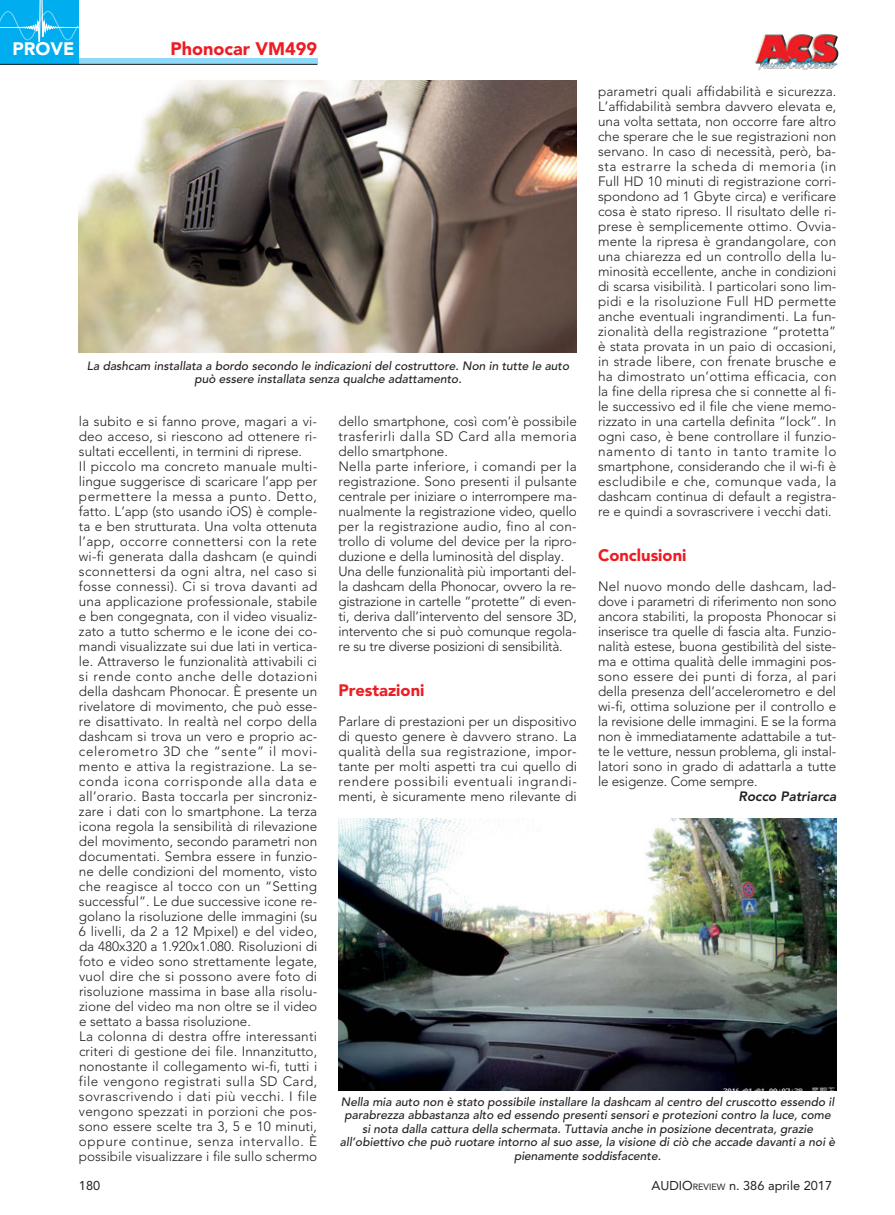
<style>
.page{position:relative;width:895px;height:1215px;background:#fff}
.page>*{position:absolute;margin:0;border:0;box-sizing:border-box;transform-origin:0 0}
.t1{font:900 18px "Avenir";color:#ed1d24}
.t2{font:900 18px "Avenir";color:#fff}
.t3{font:900 16.5px "Avenir";color:#ed1d24}
.t4{font:300 13.5px/15px "Avenir";color:#231f20;text-align:justify}
.t5{font:italic 800 13.5px "Avenir";color:#231f20}
.t6{font:12.75px "Avenir";color:#231f20}
.t7{font:italic 500 12px/13.5px "Avenir";color:#231f20;text-align:center}
.s1{font-size:9px}
</style>
<div class="page">
<div style="left:0;top:58px;width:317px;height:6px;background:#8ed8f8"></div>
<div style="left:0;top:0;width:79px;height:65px;background:#00aeef"></div>
<hr style="left:0;top:64px;width:317px;height:1px;background:#231f20">
<img style="left:755px;top:34px;width:58px;height:28px">
<img style="left:79px;top:81px;width:497px;height:272px">
<img style="left:338px;top:818px;width:498px;height:273px">
<svg style="left:0;top:0;width:79px;height:42px"></svg>
<h1 class="t2" style="left:13px;top:33px;width:63px">PROVE</h1>
<h1 class="t1" style="left:170px;top:34px;width:148px">Phonocar VM499</h1>
<p class="t4" style="left:598px;top:84px;width:240px">parametri quali affidabilità e sicurezza.<br>L’affidabilità sembra davvero elevata e, una volta settata, non occorre fare altro che sperare che le sue registrazioni non servano. In caso di necessità, però, ba&shy;sta estrarre la scheda di memoria (in Full HD 10 minuti di registrazione corri&shy;spondono ad 1 Gbyte circa) e verificare cosa è stato ripreso. Il risultato delle ri&shy;prese è semplicemente ottimo. Ovvia&shy;mente la ripresa è grandangolare, con una chiarezza ed un controllo della lu&shy;minosità eccellente, anche in condizioni di scarsa visibilità. I particolari sono lim&shy;pidi e la risoluzione Full HD permette anche eventuali ingrandimenti. La fun&shy;zionalità della registrazione “protetta” è stata provata in un paio di occasioni, in strade libere, con frenate brusche e ha dimostrato un’ottima efficacia, con la fine della ripresa che si connette al fi&shy;le successivo ed il file che viene memo&shy;rizzato in una cartella definita “lock”. In ogni caso, è bene controllare il funzio&shy;namento di tanto in tanto tramite lo smartphone, considerando che il wi-fi è escludibile e che, comunque vada, la dashcam continua di default a registra&shy;re e quindi a sovrascrivere i vecchi dati.</p>
<p class="t3" style="left:598px;top:541px;width:90px">Conclusioni</p>
<p class="t4" style="left:598px;top:579px;width:240px">Nel nuovo mondo delle dashcam, lad&shy;dove i parametri di riferimento non sono ancora stabiliti, la proposta Phonocar si inserisce tra quelle di fascia alta. Funzio&shy;nalità estese, buona gestibilità del siste&shy;ma e ottima qualità delle immagini pos&shy;sono essere dei punti di forza, al pari della presenza dell’accelerometro e del wi-fi, ottima soluzione per il controllo e la revisione delle immagini. E se la forma non è immediatamente adattabile a tut&shy;te le vetture, nessun problema, gli instal&shy;latori sono in grado di adattarla a tutte le esigenze. Come sempre.</p>
<p class="t5" style="left:738px;top:788px;width:99px">Rocco Patriarca</p>
<p class="t7" style="left:87px;top:359px;width:483px">La dashcam installata a bordo secondo le indicazioni del costruttore. Non in tutte le auto può essere installata senza qualche adattamento.</p>
<p class="t4" style="left:79px;top:414px;width:240px;text-align:left">la subito e si fanno prove, magari a vi&shy;deo acceso, si riescono ad ottenere ri&shy;sultati eccellenti, in termini di riprese.<br>Il piccolo ma concreto manuale multi&shy;lingue suggerisce di scaricare l’app per permettere la messa a punto. Detto, fatto. L’app (sto usando iOS) è comple&shy;ta e ben strutturata. Una volta ottenuta l’app, occorre connettersi con la rete wi-fi generata dalla dashcam (e quindi sconnettersi da ogni altra, nel caso si fosse connessi). Ci si trova davanti ad una applicazione professionale, stabile e ben congegnata, con il video visualiz&shy;zato a tutto schermo e le icone dei co&shy;mandi visualizzate sui due lati in vertica&shy;le. Attraverso le funzionalità attivabili ci si rende conto anche delle dotazioni della dashcam Phonocar. È presente un rivelatore di movimento, che può esse&shy;re disattivato. In realtà nel corpo della dashcam si trova un vero e proprio ac&shy;celerometro 3D che “sente” il movi&shy;mento e attiva la registrazione. La se&shy;conda icona corrisponde alla data e all’orario. Basta toccarla per sincroniz&shy;zare i dati con lo smartphone. La terza icona regola la sensibilità di rilevazione del movimento, secondo parametri non documentati. Sembra essere in funzio&shy;ne delle condizioni del momento, visto che reagisce al tocco con un “Setting successful”. Le due successive icone re&shy;golano la risoluzione delle immagini (su 6 livelli, da 2 a 12 Mpixel) e del video, da 480x320 a 1.920x1.080. Risoluzioni di foto e video sono strettamente legate, vuol dire che si possono avere foto di risoluzione massima in base alla risolu&shy;zione del video ma non oltre se il video e settato a bassa risoluzione.<br>La colonna di destra offre interessanti criteri di gestione dei file. Innanzitutto, nonostante il collegamento wi-fi, tutti i file vengono registrati sulla SD Card, sovrascrivendo i dati più vecchi. I file vengono spezzati in porzioni che pos&shy;sono essere scelte tra 3, 5 e 10 minuti, oppure continue, senza intervallo. È possibile visualizzare i file sullo schermo</p>
<p class="t4" style="left:338px;top:414px;width:240px;text-align:left">dello smartphone, così com’è possibile trasferirli dalla SD Card alla memoria dello smartphone.<br>Nella parte inferiore, i comandi per la registrazione. Sono presenti il pulsante centrale per iniziare o interrompere ma&shy;nualmente la registrazione video, quello per la registrazione audio, fino al con&shy;trollo di volume del device per la ripro&shy;duzione e della luminosità del display.<br>Una delle funzionalità più importanti del&shy;la dashcam della Phonocar, ovvero la re&shy;gistrazione in cartelle “protette” di even&shy;ti, deriva dall’intervento del sensore 3D, intervento che si può comunque regola&shy;re su tre diverse posizioni di sensibilità.</p>
<p class="t3" style="left:338px;top:676px;width:87px">Prestazioni</p>
<p class="t4" style="left:338px;top:714px;width:240px">Parlare di prestazioni per un dispositivo di questo genere è davvero strano. La qualità della sua registrazione, impor&shy;tante per molti aspetti tra cui quello di rendere possibili eventuali ingrandi&shy;menti, è sicuramente meno rilevante di</p>
<p class="t7" style="left:340px;top:1095px;width:496px">Nella mia auto non è stato possibile installare la dashcam al centro del cruscotto essendo il parabrezza abbastanza alto ed essendo presenti sensori e protezioni contro la luce, come si nota dalla cattura della schermata. Tuttavia anche in posizione decentrata, grazie all’obiettivo che può ruotare intorno al suo asse, la visione di ciò che accade davanti a noi è pienamente soddisfacente.</p>
<p class="t6" style="left:79px;top:1176px;width:23px">180</p>
<p class="t6" style="left:651px;top:1176px;width:182px">AUDIO<span class="s1">REVIEW</span> n. 386 aprile 2017</p>
</div>
